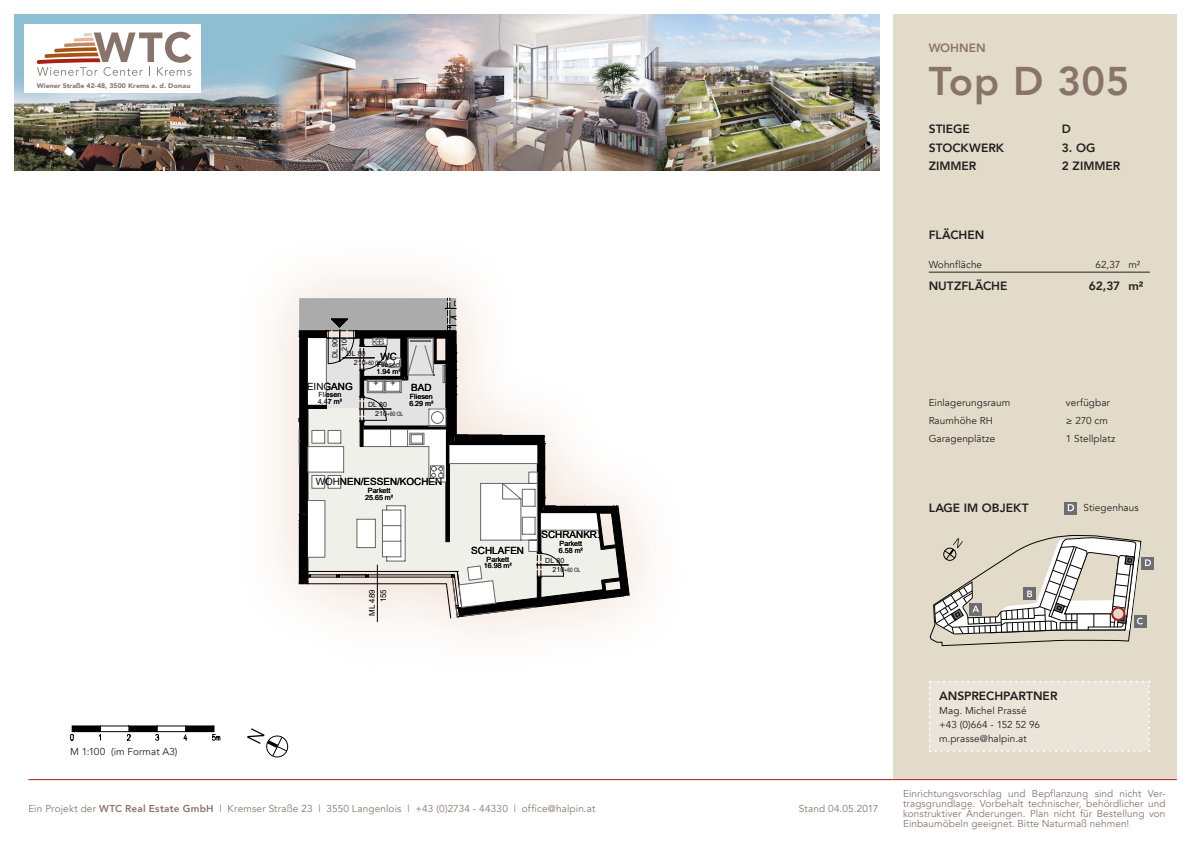
<style>
.page{position:relative;width:1191px;height:842px;background:#fff}
.page>*{position:absolute;margin:0;border:0;box-sizing:border-box;transform-origin:0 0}
.Headline{font:800 40px "Avenir";letter-spacing:.01em;color:#89746c}
.Hervorhebungen{font:800 12px "Avenir";color:#231f20}
.Fließtext{font:800 12px "Avenir";color:#231f20}
.Hervorhebungen-2{font:800 12px "Avenir";color:#89746c}
.t1{font:10px/10px "Avenir";letter-spacing:.01em;color:#89746c;text-align:justify}
.Fließtext-2{font:10px "Avenir";letter-spacing:.005em;color:#231f20}
.Fließtext-3{font:10px "Avenir";letter-spacing:-.015em;color:#231f20}
.t2{font:9.9px "Arial";color:#000}
.t3{font:7.9px/11.3px "Arial";color:#000;text-align:right}
.t4{font:7.1px/6.8px "Arial";color:#000;text-align:right}
.t5{font:900 6.7px "Avenir";color:#89746c;scale:1.05 1}
.t6{font:5.9px "Arial Narrow";color:#000}
.s1{font-weight:800}
</style>
<div class="page">
<img style="left:14px;top:14px;width:865px;height:156px">
<div style="left:893px;top:15px;width:283px;height:764px;background:#e3dbc9"></div>
<div style="left:186px;top:726px;width:28px;height:6px;background:#000"></div>
<svg style="left:70px;top:726px;width:117px;height:15px"></svg>
<hr style="left:72px;top:731px;width:85px;height:1px;background:#000">
<svg style="left:212px;top:726px;width:8px;height:15px"></svg>
<hr style="left:157px;top:726px;width:57px;height:1px;background:#000">
<hr style="left:157px;top:731px;width:57px;height:1px;background:#000">
<hr style="left:28px;top:779px;width:1148px;height:1px;background:#a92016">
<div style="left:1064px;top:502px;width:13px;height:12px;background:#6d6e71"></div>
<svg style="left:1067px;top:504px;width:7px;height:7px"></svg>
<div style="left:1141px;top:557px;width:12px;height:12px;background:#6d6e71"></div>
<svg style="left:930px;top:535px;width:221px;height:111px"></svg>
<div style="left:928px;top:681px;width:221px;height:71px;background:#ebe5d9"></div>
<div style="left:1112px;top:608px;width:12px;height:12px;background:#e3dbc9;border-radius:50%"></div>
<div style="left:1111px;top:607px;width:14px;height:14px;border:2px solid #a92016;border-radius:50%"></div>
<hr style="left:928px;top:272px;width:134px;height:1px;background:#231f20">
<hr style="left:1062px;top:272px;width:62px;height:1px;background:#231f20">
<svg style="left:1124px;top:272px;width:25px;height:1px"></svg>
<svg style="left:247px;top:728px;width:42px;height:30px"></svg>
<div style="left:232px;top:232px;width:461px;height:450px;background:#cc8b5d;opacity:.25"></div>
<hr style="left:377px;top:565px;width:1px;height:57px;background:#000">
<svg style="left:298px;top:298px;width:332px;height:321px"></svg>
<div style="left:24px;top:24px;width:177px;height:68px;background:#fff"></div>
<svg style="left:36px;top:32px;width:156px;height:44px"></svg>
<p class="t5" style="left:37px;top:80px;width:148px">Wiener Straße 42-48, 3500 Krems a. d. Donau</p>
<p class="Fließtext-2" style="left:70px;top:745px;width:109px">M 1:100 (im Format A3)</p>
<p class="t4" style="left:330px;top:358px;width:21px;line-height:9.2px;rotate:-90deg">DL 90<br>210</p>
<p class="t4" style="left:346px;top:348px;width:21px;line-height:9.2px">DL 80<br>210</p>
<p class="t2" style="left:380px;top:350px;width:18px">WC</p>
<p class="t4" style="left:377px;top:361px;width:26px;text-align:left">Fliesen<br>1.94 m²</p>
<p class="t6" style="left:366px;top:358px;width:18px">+60 OL</p>
<p class="t2" style="left:307px;top:379px;width:47px">EINGANG</p>
<p class="t4" style="left:318px;top:391px;width:26px;text-align:left">Fliesen<br>4.47 m²</p>
<p class="t2" style="left:411px;top:381px;width:22px">BAD</p>
<p class="t4" style="left:409px;top:393px;width:26px;text-align:left">Fliesen<br>6.29 m²</p>
<p class="t4" style="left:368px;top:400px;width:21px;line-height:9.2px">DL 80<br>210</p>
<p class="t6" style="left:387px;top:409px;width:18px">+60 OL</p>
<p class="t2" style="left:316px;top:475px;width:128px">WOHNEN/ESSEN/KOCHEN</p>
<p class="t4" style="left:365px;top:487px;width:30px;text-align:center">Parkett<br>25.65 m²</p>
<p class="t3" style="left:366px;top:616px;width:28px;rotate:-90deg">ML 489<br>155</p>
<p class="t2" style="left:471px;top:544px;width:54px">SCHLAFEN</p>
<p class="t4" style="left:484px;top:556px;width:30px;text-align:center">Parkett<br>16.98 m²</p>
<p class="t2" style="left:541px;top:528px;width:60px">SCHRANKR.</p>
<p class="t4" style="left:559px;top:540px;width:26px;text-align:left">Parkett<br>6.58 m²</p>
<p class="t4" style="left:545px;top:555px;width:21px;line-height:9.2px">DL 80<br>210</p>
<p class="t6" style="left:564px;top:565px;width:18px">+60 OL</p>
<p class="t1" style="left:28px;top:804px;width:568px">Ein Projekt der <span class="s1">WTC Real Estate GmbH</span> | Kremser Straße 23 | 3550 Langenlois | +43 (0)2734 - 44330 | office@halpin.at</p>
<p class="Hervorhebungen-2" style="left:928px;top:37px;width:58px">WOHNEN</p>
<p class="Headline" style="left:928px;top:45px;width:202px">Top D 305</p>
<p class="Hervorhebungen" style="left:928px;top:118px;width:43px">STIEGE</p>
<p class="Hervorhebungen" style="left:1062px;top:118px;width:11px">D</p>
<p class="Hervorhebungen" style="left:928px;top:136px;width:77px">STOCKWERK</p>
<p class="Hervorhebungen" style="left:1062px;top:136px;width:35px">3. OG</p>
<p class="Hervorhebungen" style="left:928px;top:155px;width:49px">ZIMMER</p>
<p class="Hervorhebungen" style="left:1062px;top:155px;width:60px">2 ZIMMER</p>
<p class="Fließtext" style="left:928px;top:224px;width:57px">FLÄCHEN</p>
<p class="Fließtext-2" style="left:928px;top:259px;width:55px">Wohnfläche</p>
<p class="Fließtext-2" style="left:1095px;top:259px;width:26px">62,37</p>
<p class="Fließtext-2" style="left:1128px;top:259px;width:14px">m²</p>
<p class="Fließtext" style="left:928px;top:275px;width:80px">NUTZFLÄCHE</p>
<p class="Fließtext" style="left:1089px;top:275px;width:33px">62,37</p>
<p class="Fließtext" style="left:1128px;top:275px;width:17px">m²</p>
<p class="Fließtext-2" style="left:928px;top:396px;width:83px">Einlagerungsraum</p>
<p class="Fließtext-2" style="left:1066px;top:396px;width:45px">verfügbar</p>
<p class="Fließtext-2" style="left:928px;top:414px;width:66px">Raumhöhe RH</p>
<p class="Fließtext-2" style="left:1066px;top:414px;width:43px">≥ 270 cm</p>
<p class="Fließtext-2" style="left:928px;top:432px;width:68px">Garagenplätze</p>
<p class="Fließtext-2" style="left:1066px;top:432px;width:51px">1 Stellplatz</p>
<p class="Hervorhebungen" style="left:928px;top:497px;width:101px">LAGE IM OBJEKT</p>
<p class="Fließtext-2" style="left:1083px;top:502px;width:57px">Stiegenhaus</p>
<p class="t1" style="left:799px;top:804px;width:81px">Stand 04.05.2017</p>
<p class="Hervorhebungen" style="left:939px;top:684px;width:120px">ANSPRECHPARTNER</p>
<p class="Fließtext-2" style="left:939px;top:704px;width:89px">Mag. Michel Prassé</p>
<p class="Fließtext-3" style="left:939px;top:718px;width:102px">+43 (0)664 - 152 52 96</p>
<p class="Fließtext-2" style="left:939px;top:732px;width:89px">m.prasse@halpin.at</p>
<p class="t1" style="left:903px;top:788px;width:264px">Einrichtungsvorschlag und Bepflanzung sind nicht Ver&shy;tragsgrundlage. Vorbehalt technischer, behördlicher und konstruktiver Änderungen. Plan nicht für Bestellung von Einbaumöbeln geeignet. Bitte Naturmaß nehmen!</p>
</div>
